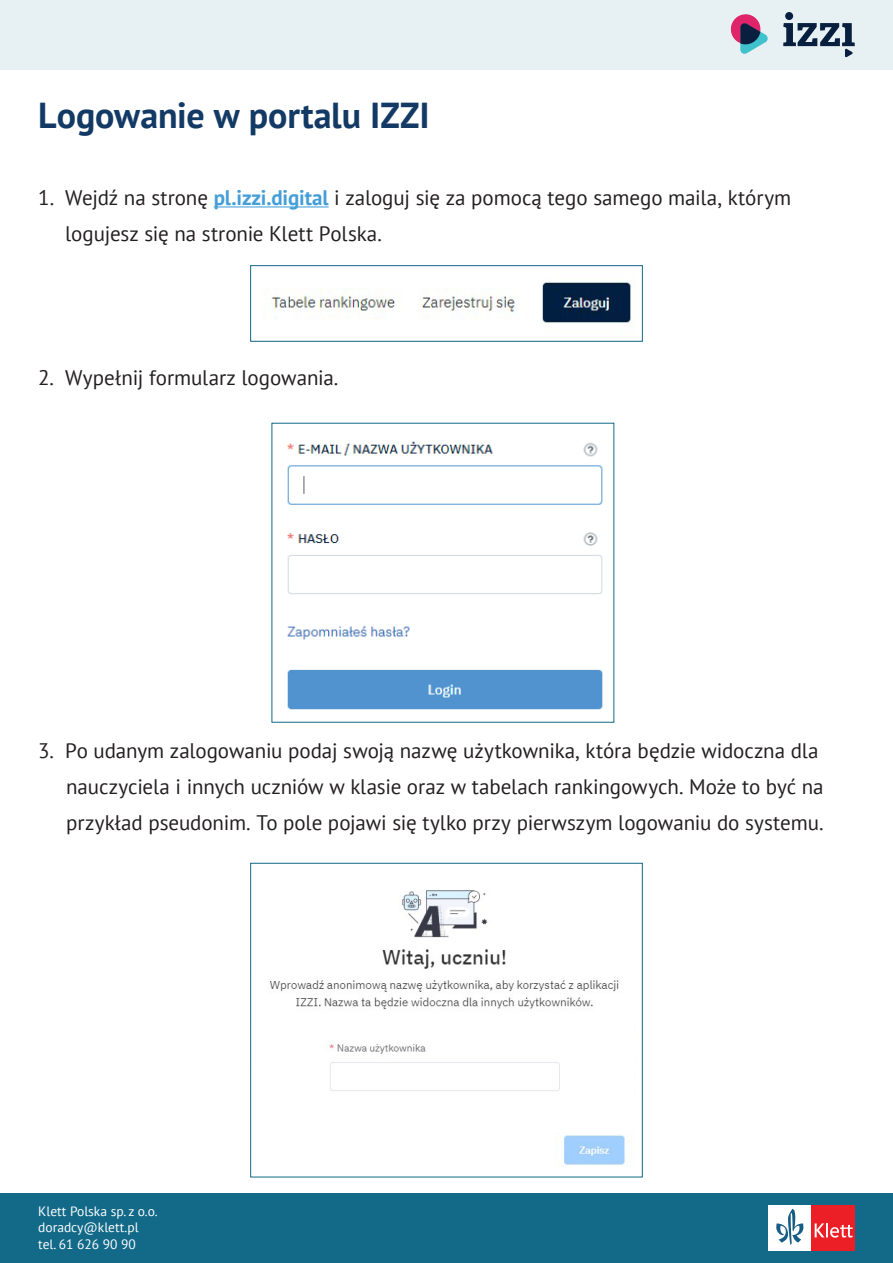
<style>
.page{position:relative;width:893px;height:1263px;background:#fff}
.page>*{position:absolute;margin:0;border:0;box-sizing:border-box;transform-origin:0 0}
.t1{font:700 36px "PT Sans";letter-spacing:-.005em;color:#133a65}
.t2{font:21px/36px "PT Sans";letter-spacing:-.005em;color:#231f20}
.t3{font:13.5px/16.2px "PT Sans";color:#fff}
.s1{font-weight:700;color:#449ed7}
</style>
<div class="page">
<hr style="left:214px;top:206px;width:115px;height:1px;background:#449ed7">
<div style="left:0;top:1194px;width:893px;height:69px;background:#126988"></div>
<div style="left:769px;top:1206px;width:43px;height:45px;background:#fff"></div>
<div style="left:811px;top:1206px;width:44px;height:45px;background:#ec1f26"></div>
<svg style="left:776px;top:1209px;width:27px;height:36px"></svg>
<svg style="left:815px;top:1223px;width:38px;height:14px"></svg>
<div style="left:0;top:0;width:893px;height:69px;background:#e7f0f3"></div>
<svg style="left:730px;top:14px;width:38px;height:40px"></svg>
<svg style="left:783px;top:12px;width:72px;height:46px"></svg>
<img style="left:265px;top:282px;width:366px;height:42px">
<div style="left:250px;top:265px;width:393px;height:77px;border:1px solid #126988"></div>
<img style="left:286px;top:429px;width:329px;height:293px">
<img style="left:269px;top:890px;width:362px;height:276px">
<div style="left:250px;top:863px;width:393px;height:314px;border:1px solid #126988"></div>
<h1 class="t1" style="left:38px;top:92px;width:393px">Logowanie w portalu IZZI</h1>
<p class="t2" style="left:65px;top:180px;width:727px;text-indent:-27px">1. Wejdź na stronę <span class="s1">pl.izzi.digital</span> i zaloguj się za pomocą tego samego maila, którym logujesz się na stronie Klett Polska.</p>
<p class="t2" style="left:38px;top:359px;width:302px">2. Wypełnij formularz logowania.</p>
<p class="t2" style="left:66px;top:732px;width:759px;text-indent:-28px">3. Po udanym zalogowaniu podaj swoją nazwę użytkownika, która będzie widoczna dla nauczyciela i innych uczniów w klasie oraz w tabelach rankingowych. Może to być na przykład pseudonim. To pole pojawi się tylko przy pierwszym logowaniu do systemu.</p>
<p class="t3" style="left:38px;top:1203px;width:121px">Klett Polska sp. z o.o. doradcy@klett.pl tel. 61 626 90 90</p>
</div>
